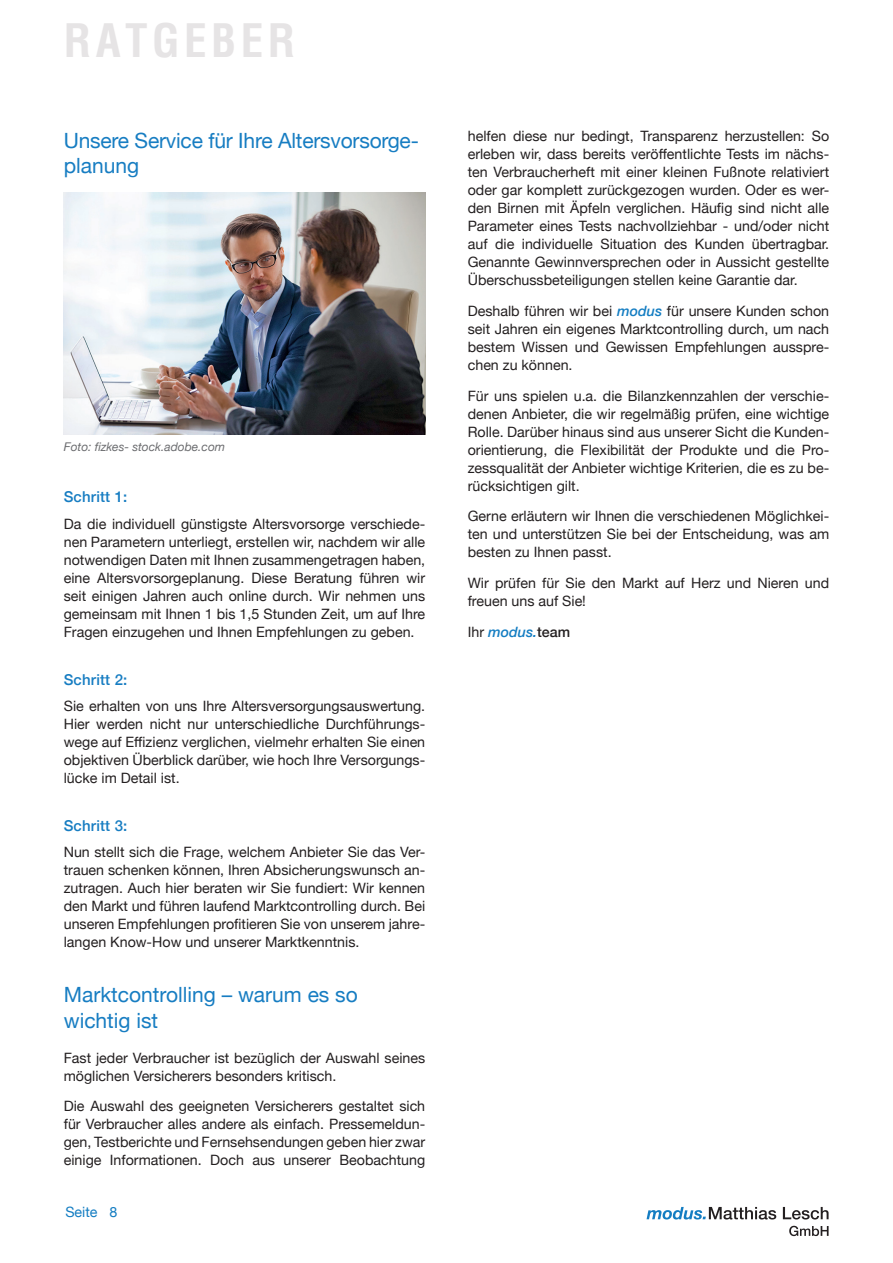
<style>
.page{position:relative;width:893px;height:1263px;background:#fff}
.page>*{position:absolute;margin:0;border:0;box-sizing:border-box;transform-origin:0 0}
.t1{font:700 condensed 45px "Helvetica";letter-spacing:.1em;color:#e6e4e5}
.t2{font:21px/25.2px "Helvetica Neue";color:#177dc2}
.t3{font:500 15px "Helvetica Neue";letter-spacing:.01em;color:#177dc2}
.t4{font:14.25px/18px "Helvetica Neue";color:#231f20;text-align:justify}
.t5{font:italic 500 14.25px "Helvetica Neue";color:#147dc2}
.t6{font:14.25px "Helvetica Neue";color:#147dc2}
.t7{font:italic 12px "Helvetica Neue";color:#6c6d70}
.s1{font-weight:500;font-style:italic;color:#147dc2}
.s2{font-weight:400;font-style:normal;color:#231f20}
.s3{font-style:normal;color:#231f20}
</style>
<div class="page">
<svg style="left:789px;top:1226px;width:40px;height:10px"></svg>
<svg style="left:646px;top:1207px;width:182px;height:12px"></svg>
<img style="left:64px;top:192px;width:361px;height:243px">
<h1 class="t1" style="left:64px;top:11px;width:233px">RATGEBER</h1>
<h2 class="t2" style="left:64px;top:129px;width:357px">Unsere Service für Ihre Altersvorsorge&shy;planung</h2>
<p class="t7" style="left:64px;top:438px;width:163px">Foto: fizkes- stock.adobe.com</p>
<p class="t3" style="left:64px;top:485px;width:65px">Schritt 1:</p>
<p class="t4" style="left:64px;top:516px;width:363px">Da die individuell günstigste Altersvorsorge verschiede&shy;nen Parametern unterliegt, erstellen wir, nachdem wir alle notwendigen Daten mit Ihnen zusammengetragen haben, eine Altersvorsorgeplanung. Diese Beratung führen wir seit einigen Jahren auch online durch. Wir nehmen uns gemeinsam mit Ihnen 1 bis 1,5 Stunden Zeit, um auf Ihre Fragen einzugehen und Ihnen Empfehlungen zu geben.</p>
<p class="t3" style="left:64px;top:667px;width:65px">Schritt 2:</p>
<p class="t4" style="left:64px;top:698px;width:363px">Sie erhalten von uns Ihre Altersversorgungsauswertung.<br>Hier werden nicht nur unterschiedliche Durchführungs&shy;wege auf Effizienz verglichen, vielmehr erhalten Sie einen objektiven Überblick darüber, wie hoch Ihre Versorgungs&shy;lücke im Detail ist.</p>
<p class="t3" style="left:64px;top:813px;width:65px">Schritt 3:</p>
<p class="t4" style="left:64px;top:844px;width:363px">Nun stellt sich die Frage, welchem Anbieter Sie das Ver&shy;trauen schenken können, Ihren Absicherungswunsch an&shy;zutragen. Auch hier beraten wir Sie fundiert: Wir kennen den Markt und führen laufend Marktcontrolling durch. Bei unseren Empfehlungen profitieren Sie von unserem jahre&shy;langen Know-How und unserer Marktkenntnis.</p>
<h2 class="t2" style="left:64px;top:983px;width:296px">Marktcontrolling – warum es so wichtig ist</h2>
<p class="t4" style="left:64px;top:1049px;width:363px">Fast jeder Verbraucher ist bezüglich der Auswahl seines möglichen Versicherers besonders kritisch.</p>
<p class="t4" style="left:64px;top:1098px;width:363px">Die Auswahl des geeigneten Versicherers gestaltet sich für Verbraucher alles andere als einfach. Pressemeldun&shy;gen, Testberichte und Fernsehsendungen geben hier zwar einige Informationen. Doch aus unserer Beobachtung</p>
<p class="t6" style="left:65px;top:1202px;width:54px">Seite 8</p>
<p class="t4" style="left:468px;top:128px;width:363px">helfen diese nur bedingt, Transparenz herzustellen: So erleben wir, dass bereits veröffentlichte Tests im nächs&shy;ten Verbraucherheft mit einer kleinen Fußnote relativiert oder gar komplett zurückgezogen wurden. Oder es wer&shy;den Birnen mit Äpfeln verglichen. Häufig sind nicht alle Parameter eines Tests nachvollziehbar - und/oder nicht auf die individuelle Situation des Kunden übertragbar.<br>Genannte Gewinnversprechen oder in Aussicht gestellte Überschussbeteiligungen stellen keine Garantie dar.</p>
<p class="t4" style="left:468px;top:303px;width:363px">Deshalb führen wir bei <span class="s1">modus</span> für unsere Kunden schon seit Jahren ein eigenes Marktcontrolling durch, um nach bestem Wissen und Gewissen Empfehlungen ausspre&shy;chen zu können.</p>
<p class="t4" style="left:468px;top:387px;width:363px">Für uns spielen u.a. die Bilanzkennzahlen der verschie&shy;denen Anbieter, die wir regelmäßig prüfen, eine wichtige Rolle. Darüber hinaus sind aus unserer Sicht die Kunden&shy;orientierung, die Flexibilität der Produkte und die Pro&shy;zessqualität der Anbieter wichtige Kriterien, die es zu be&shy;rücksichtigen gilt.</p>
<p class="t4" style="left:468px;top:508px;width:363px">Gerne erläutern wir Ihnen die verschiedenen Möglichkei&shy;ten und unterstützen Sie bei der Entscheidung, was am besten zu Ihnen passt.</p>
<p class="t4" style="left:468px;top:575px;width:363px">Wir prüfen für Sie den Markt auf Herz und Nieren und freuen uns auf Sie!</p>
<p class="t5" style="left:468px;top:620px;width:104px"><span class="s2">Ihr</span> modus.<span class="s3">team</span></p>
</div>
